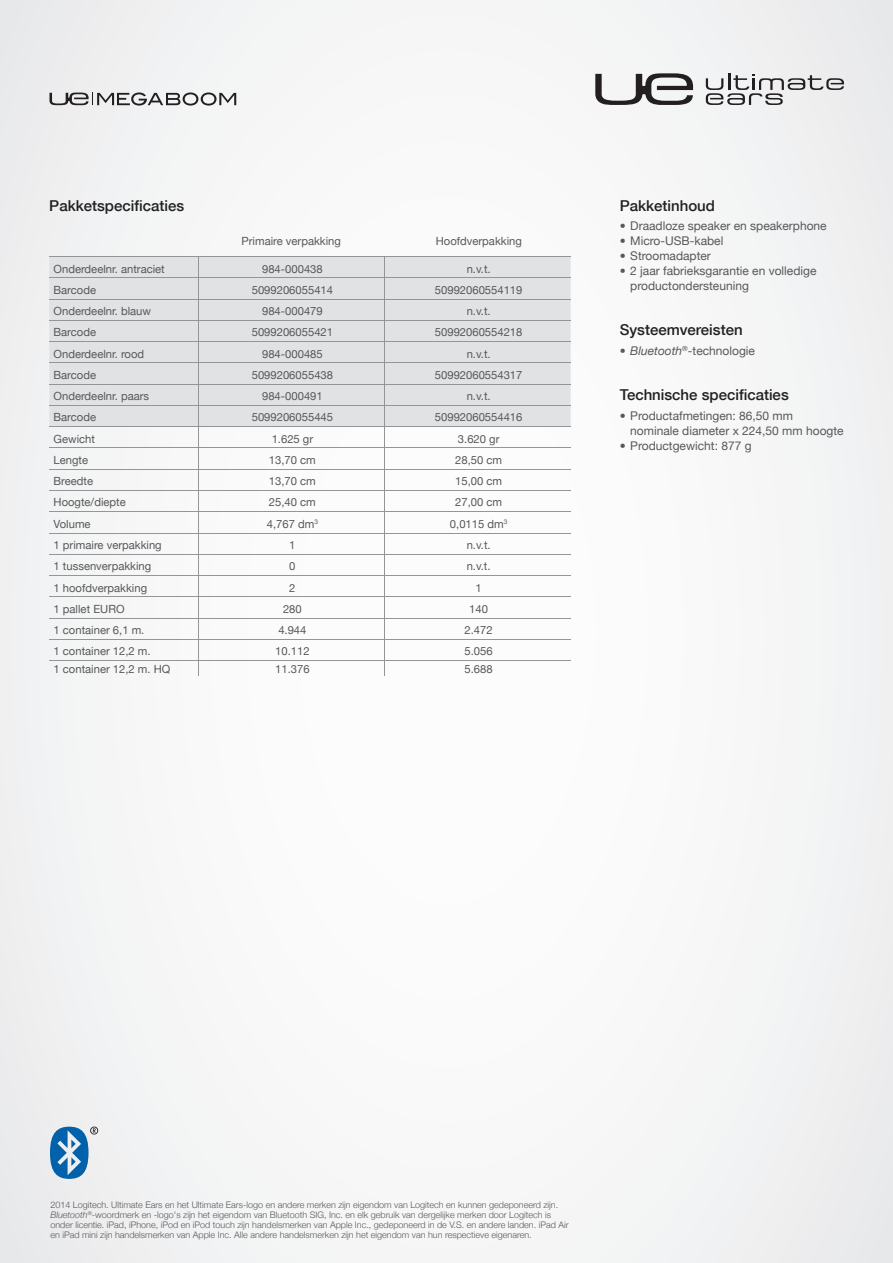
<style>
.page{position:relative;width:893px;height:1263px;background:#f6f6f7}
.page>*{position:absolute;margin:0;border:0;box-sizing:border-box;transform-origin:0 0}
.t1{font:500 15px "Helvetica Neue";color:#231f20}
.t2{font:12px/15px "Helvetica Neue";color:#57585a}
.t3{font:11.25px "Helvetica Neue";color:#57585a}
.t4{font:300 9px/10.1px "Helvetica Neue";color:#57585a}
.s1{font-style:italic}
</style>
<div class="page">
<svg style="left:50px;top:1126px;width:48px;height:53px"></svg>
<svg style="left:595px;top:73px;width:98px;height:32px"></svg>
<svg style="left:706px;top:74px;width:138px;height:31px"></svg>
<svg style="left:49px;top:92px;width:187px;height:14px"></svg>
<div style="left:49px;top:257px;width:522px;height:169px;background:#e1e2e4"></div>
<hr style="left:49px;top:256px;width:149px;height:1px;background:#939598">
<hr style="left:198px;top:256px;width:187px;height:1px;background:#939598">
<hr style="left:385px;top:256px;width:186px;height:1px;background:#939598">
<hr style="left:49px;top:277px;width:149px;height:1px;background:#939598">
<hr style="left:198px;top:277px;width:187px;height:1px;background:#939598">
<hr style="left:385px;top:277px;width:186px;height:1px;background:#939598">
<hr style="left:49px;top:299px;width:149px;height:1px;background:#939598">
<hr style="left:198px;top:299px;width:187px;height:1px;background:#939598">
<hr style="left:385px;top:299px;width:186px;height:1px;background:#939598">
<hr style="left:49px;top:320px;width:149px;height:1px;background:#939598">
<hr style="left:198px;top:320px;width:187px;height:1px;background:#939598">
<hr style="left:385px;top:320px;width:186px;height:1px;background:#939598">
<hr style="left:49px;top:341px;width:149px;height:1px;background:#939598">
<hr style="left:198px;top:341px;width:187px;height:1px;background:#939598">
<hr style="left:385px;top:341px;width:186px;height:1px;background:#939598">
<hr style="left:49px;top:362px;width:149px;height:1px;background:#939598">
<hr style="left:198px;top:362px;width:187px;height:1px;background:#939598">
<hr style="left:385px;top:362px;width:186px;height:1px;background:#939598">
<hr style="left:49px;top:384px;width:149px;height:1px;background:#939598">
<hr style="left:198px;top:384px;width:187px;height:1px;background:#939598">
<hr style="left:385px;top:384px;width:186px;height:1px;background:#939598">
<hr style="left:49px;top:405px;width:149px;height:1px;background:#939598">
<hr style="left:198px;top:405px;width:187px;height:1px;background:#939598">
<hr style="left:385px;top:405px;width:186px;height:1px;background:#939598">
<hr style="left:49px;top:426px;width:149px;height:1px;background:#939598">
<hr style="left:198px;top:426px;width:187px;height:1px;background:#939598">
<hr style="left:385px;top:426px;width:186px;height:1px;background:#939598">
<hr style="left:49px;top:448px;width:149px;height:1px;background:#939598">
<hr style="left:198px;top:448px;width:187px;height:1px;background:#939598">
<hr style="left:385px;top:448px;width:186px;height:1px;background:#939598">
<hr style="left:49px;top:469px;width:149px;height:1px;background:#939598">
<hr style="left:198px;top:469px;width:187px;height:1px;background:#939598">
<hr style="left:385px;top:469px;width:186px;height:1px;background:#939598">
<hr style="left:49px;top:490px;width:149px;height:1px;background:#939598">
<hr style="left:198px;top:490px;width:187px;height:1px;background:#939598">
<hr style="left:385px;top:490px;width:186px;height:1px;background:#939598">
<hr style="left:49px;top:511px;width:149px;height:1px;background:#939598">
<hr style="left:198px;top:511px;width:187px;height:1px;background:#939598">
<hr style="left:385px;top:511px;width:186px;height:1px;background:#939598">
<hr style="left:49px;top:533px;width:149px;height:1px;background:#939598">
<hr style="left:198px;top:533px;width:187px;height:1px;background:#939598">
<hr style="left:385px;top:533px;width:186px;height:1px;background:#939598">
<hr style="left:49px;top:554px;width:149px;height:1px;background:#939598">
<hr style="left:198px;top:554px;width:187px;height:1px;background:#939598">
<hr style="left:385px;top:554px;width:186px;height:1px;background:#939598">
<hr style="left:49px;top:575px;width:149px;height:1px;background:#939598">
<hr style="left:198px;top:575px;width:187px;height:1px;background:#939598">
<hr style="left:385px;top:575px;width:186px;height:1px;background:#939598">
<hr style="left:49px;top:596px;width:149px;height:1px;background:#939598">
<hr style="left:198px;top:596px;width:187px;height:1px;background:#939598">
<hr style="left:385px;top:596px;width:186px;height:1px;background:#939598">
<hr style="left:49px;top:618px;width:149px;height:1px;background:#939598">
<hr style="left:198px;top:618px;width:187px;height:1px;background:#939598">
<hr style="left:385px;top:618px;width:186px;height:1px;background:#939598">
<hr style="left:49px;top:639px;width:149px;height:1px;background:#939598">
<hr style="left:198px;top:639px;width:187px;height:1px;background:#939598">
<hr style="left:385px;top:639px;width:186px;height:1px;background:#939598">
<hr style="left:49px;top:660px;width:149px;height:1px;background:#939598">
<hr style="left:198px;top:660px;width:187px;height:1px;background:#939598">
<svg style="left:198px;top:257px;width:1px;height:418px"></svg>
<hr style="left:385px;top:660px;width:186px;height:1px;background:#939598">
<svg style="left:384px;top:257px;width:1px;height:418px"></svg>
<h1 class="t1" style="left:49px;top:193px;width:136px">Pakketspecificaties</h1>
<h1 class="t1" style="left:620px;top:193px;width:97px">Pakketinhoud</h1>
<p class="t2" style="left:620px;top:218px;width:208px">• Draadloze speaker en speakerphone</p>
<p class="t2" style="left:620px;top:233px;width:105px">• Micro-USB-kabel</p>
<p class="t2" style="left:620px;top:248px;width:93px">• Stroomadapter</p>
<p class="t2" style="left:630px;top:263px;width:188px;text-indent:-10px">• 2 jaar fabrieksgarantie en volledige productondersteuning</p>
<h1 class="t1" style="left:620px;top:318px;width:124px">Systeemvereisten</h1>
<p class="t2" style="left:620px;top:343px;width:137px"><span class="s1">• Bluetooth</span><sup>®</sup>-technologie</p>
<h1 class="t1" style="left:620px;top:383px;width:170px">Technische specificaties</h1>
<p class="t2" style="left:630px;top:407px;width:215px;text-indent:-10px">• Productafmetingen: 86,50 mm nominale diameter x 224,50 mm hoogte</p>
<p class="t2" style="left:620px;top:437px;width:133px">• Productgewicht: 877 g</p>
<p class="t3" style="left:242px;top:232px;width:101px">Primaire verpakking</p>
<p class="t3" style="left:436px;top:232px;width:88px">Hoofdverpakking</p>
<p class="t3" style="left:54px;top:259px;width:113px">Onderdeelnr. antraciet</p>
<p class="t3" style="left:262px;top:259px;width:62px">984-000438</p>
<p class="t3" style="left:467px;top:259px;width:25px">n.v.t.</p>
<p class="t3" style="left:54px;top:280px;width:44px">Barcode</p>
<p class="t3" style="left:252px;top:280px;width:83px">5099206055414</p>
<p class="t3" style="left:435px;top:280px;width:89px">50992060554119</p>
<p class="t3" style="left:54px;top:301px;width:99px">Onderdeelnr. blauw</p>
<p class="t3" style="left:262px;top:301px;width:62px">984-000479</p>
<p class="t3" style="left:467px;top:301px;width:25px">n.v.t.</p>
<p class="t3" style="left:54px;top:323px;width:44px">Barcode</p>
<p class="t3" style="left:252px;top:323px;width:83px">5099206055421</p>
<p class="t3" style="left:435px;top:323px;width:89px">50992060554218</p>
<p class="t3" style="left:54px;top:344px;width:92px">Onderdeelnr. rood</p>
<p class="t3" style="left:262px;top:344px;width:62px">984-000485</p>
<p class="t3" style="left:467px;top:344px;width:25px">n.v.t.</p>
<p class="t3" style="left:54px;top:365px;width:44px">Barcode</p>
<p class="t3" style="left:252px;top:365px;width:83px">5099206055438</p>
<p class="t3" style="left:435px;top:365px;width:89px">50992060554317</p>
<p class="t3" style="left:54px;top:387px;width:97px">Onderdeelnr. paars</p>
<p class="t3" style="left:262px;top:387px;width:62px">984-000491</p>
<p class="t3" style="left:467px;top:387px;width:25px">n.v.t.</p>
<p class="t3" style="left:54px;top:408px;width:44px">Barcode</p>
<p class="t3" style="left:252px;top:408px;width:83px">5099206055445</p>
<p class="t3" style="left:435px;top:408px;width:89px">50992060554416</p>
<p class="t3" style="left:54px;top:429px;width:43px">Gewicht</p>
<p class="t3" style="left:272px;top:429px;width:43px">1.625 gr</p>
<p class="t3" style="left:458px;top:429px;width:43px">3.620 gr</p>
<p class="t3" style="left:54px;top:450px;width:36px">Lengte</p>
<p class="t3" style="left:269px;top:450px;width:48px">13,70 cm</p>
<p class="t3" style="left:455px;top:450px;width:48px">28,50 cm</p>
<p class="t3" style="left:54px;top:472px;width:41px">Breedte</p>
<p class="t3" style="left:269px;top:472px;width:48px">13,70 cm</p>
<p class="t3" style="left:455px;top:472px;width:48px">15,00 cm</p>
<p class="t3" style="left:54px;top:493px;width:74px">Hoogte/diepte</p>
<p class="t3" style="left:269px;top:493px;width:48px">25,40 cm</p>
<p class="t3" style="left:455px;top:493px;width:48px">27,00 cm</p>
<p class="t3" style="left:54px;top:514px;width:39px">Volume</p>
<p class="t3" style="left:267px;top:514px;width:53px">4,767 dm<sup>3</sup></p>
<p class="t3" style="left:450px;top:514px;width:59px">0,0115 dm<sup>3</sup></p>
<p class="t3" style="left:54px;top:535px;width:110px">1 primaire verpakking</p>
<p class="t3" style="left:289px;top:535px;width:8px">1</p>
<p class="t3" style="left:467px;top:535px;width:25px">n.v.t.</p>
<p class="t3" style="left:54px;top:557px;width:99px">1 tussenverpakking</p>
<p class="t3" style="left:289px;top:557px;width:8px">0</p>
<p class="t3" style="left:467px;top:557px;width:25px">n.v.t.</p>
<p class="t3" style="left:54px;top:578px;width:95px">1 hoofdverpakking</p>
<p class="t3" style="left:289px;top:578px;width:8px">2</p>
<p class="t3" style="left:475px;top:578px;width:8px">1</p>
<p class="t3" style="left:54px;top:599px;width:73px">1 pallet EURO</p>
<p class="t3" style="left:283px;top:599px;width:20px">280</p>
<p class="t3" style="left:469px;top:599px;width:20px">140</p>
<p class="t3" style="left:54px;top:620px;width:92px">1 container 6,1 m.</p>
<p class="t3" style="left:278px;top:620px;width:30px">4.944</p>
<p class="t3" style="left:465px;top:620px;width:30px">2.472</p>
<p class="t3" style="left:54px;top:642px;width:99px">1 container 12,2 m.</p>
<p class="t3" style="left:275px;top:642px;width:36px">10.112</p>
<p class="t3" style="left:465px;top:642px;width:30px">5.056</p>
<p class="t3" style="left:54px;top:660px;width:118px">1 container 12,2 m. HQ</p>
<p class="t3" style="left:275px;top:660px;width:36px">11.376</p>
<p class="t3" style="left:465px;top:660px;width:30px">5.688</p>
<p class="t4" style="left:50px;top:1199px;width:520px">2014 Logitech. Ultimate Ears en het Ultimate Ears-logo en andere merken zijn eigendom van Logitech en kunnen gedeponeerd zijn.<br><span class="s1">Bluetooth</span><sup>®</sup>-woordmerk en -logo's zijn het eigendom van Bluetooth SIG, Inc. en elk gebruik van dergelijke merken door Logitech is onder licentie. iPad, iPhone, iPod en iPod touch zijn handelsmerken van Apple Inc., gedeponeerd in de V.S. en andere landen. iPad Air en iPad mini zijn handelsmerken van Apple Inc. Alle andere handelsmerken zijn het eigendom van hun respectieve eigenaren.</p>
</div>
